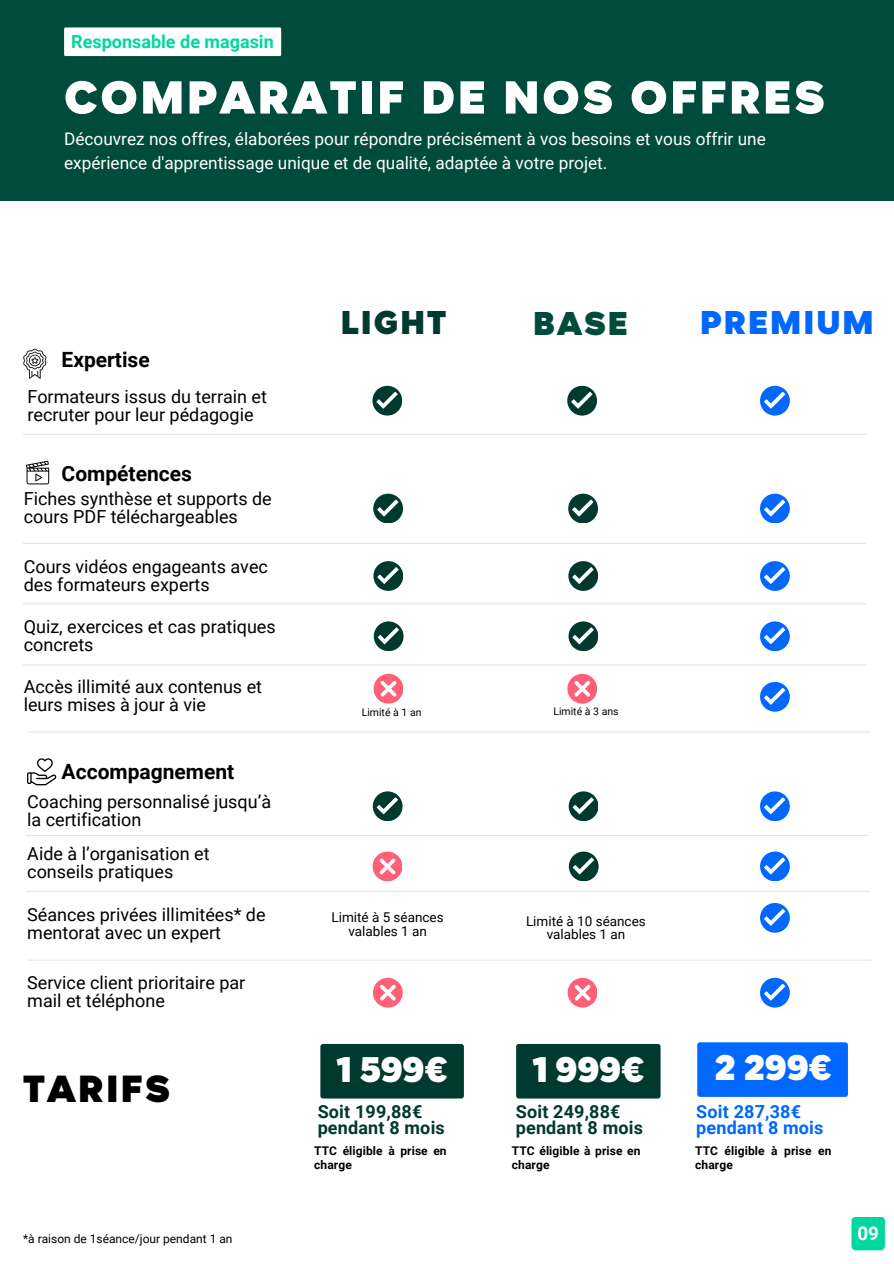
<style>
.page{position:relative;width:894px;height:1264px;background:#fff}
.page>*{position:absolute;margin:0;border:0;box-sizing:border-box;transform-origin:0 0}
.t1{font:900 52.5px "Magenos";letter-spacing:.055em;color:#fff}
.t2{font:900 42.9px "Magenos";letter-spacing:.055em;color:#000}
.t3{font:900 40.5px "Magenos";letter-spacing:-.02em;color:#fff}
.t4{font:900 37.5px "Magenos";letter-spacing:.055em;color:#0067ff}
.t5{font:900 37.5px "Magenos";letter-spacing:.055em;color:#003a2e}
.t6{font:900 37.5px "Magenos";color:#004c3c}
.t7{font:900 25.8px "Magenos";color:#fff}
.t8{font:700 21px "Roboto";color:#000}
.t9{font:700 18.9px "Roboto";color:#fff}
.t10{font:18px/18px "Roboto";color:#000}
.t11{font:700 18px/15.8px "Roboto";letter-spacing:.01em;color:#003a2e}
.t12{font:700 18px/15.8px "Roboto";letter-spacing:.01em;color:#0067ff}
.t13{font:700 18px "Roboto";color:#00d7a1}
.t14{font:17.25px/23.7px "Roboto";color:#fff}
.t15{font:13.5px/13.5px "Roboto";color:#000;text-align:center}
.t16{font:700 12px/14px "Roboto";letter-spacing:.01em;color:#000}
.t17{font:12px "Roboto";color:#000}
.t18{font:10.5px "Roboto";color:#000}
</style>
<div class="page">
<div style="left:851px;top:1216px;width:33px;height:34px;background:#00d7a1;border-radius:4px"></div>
<div style="left:0;top:0;width:893px;height:201px;background:#004c3c"></div>
<div style="left:64px;top:27px;width:217px;height:29px;background:#fff"></div>
<hr style="left:23px;top:434px;width:843px;height:1px;background:#e5e5e5">
<hr style="left:23px;top:543px;width:843px;height:1px;background:#e5e5e5">
<hr style="left:23px;top:603px;width:843px;height:1px;background:#e5e5e5">
<hr style="left:23px;top:664px;width:843px;height:1px;background:#e5e5e5">
<hr style="left:25px;top:834px;width:843px;height:2px;background:#e5e5e5">
<hr style="left:26px;top:890px;width:843px;height:1px;background:#e5e5e5">
<hr style="left:27px;top:959px;width:843px;height:1px;background:#e5e5e5">
<svg style="left:27px;top:758px;width:29px;height:27px"></svg>
<svg style="left:23px;top:348px;width:23px;height:31px"></svg>
<svg style="left:26px;top:461px;width:23px;height:23px"></svg>
<svg style="left:567px;top:386px;width:29px;height:29px"></svg>
<svg style="left:568px;top:493px;width:29px;height:30px"></svg>
<svg style="left:568px;top:561px;width:29px;height:29px"></svg>
<svg style="left:568px;top:621px;width:29px;height:29px"></svg>
<div style="left:567px;top:674px;width:29px;height:29px;background:#ff5f77;border-radius:50%"></div>
<svg style="left:574px;top:681px;width:16px;height:15px"></svg>
<div style="left:567px;top:977px;width:29px;height:30px;background:#ff5f77;border-radius:50%"></div>
<svg style="left:574px;top:984px;width:16px;height:16px"></svg>
<svg style="left:568px;top:791px;width:29px;height:29px"></svg>
<svg style="left:760px;top:386px;width:29px;height:29px"></svg>
<svg style="left:760px;top:493px;width:29px;height:30px"></svg>
<svg style="left:760px;top:561px;width:29px;height:29px"></svg>
<svg style="left:760px;top:621px;width:29px;height:29px"></svg>
<svg style="left:760px;top:682px;width:29px;height:29px"></svg>
<svg style="left:760px;top:851px;width:29px;height:29px"></svg>
<svg style="left:760px;top:903px;width:29px;height:29px"></svg>
<svg style="left:760px;top:977px;width:29px;height:30px"></svg>
<svg style="left:760px;top:791px;width:29px;height:29px"></svg>
<svg style="left:372px;top:386px;width:29px;height:29px"></svg>
<svg style="left:373px;top:493px;width:29px;height:30px"></svg>
<svg style="left:373px;top:561px;width:29px;height:29px"></svg>
<svg style="left:373px;top:621px;width:30px;height:29px"></svg>
<div style="left:373px;top:674px;width:30px;height:29px;background:#ff5f77;border-radius:50%"></div>
<svg style="left:380px;top:681px;width:16px;height:15px"></svg>
<div style="left:373px;top:977px;width:29px;height:30px;background:#ff5f77;border-radius:50%"></div>
<svg style="left:380px;top:984px;width:16px;height:16px"></svg>
<svg style="left:372px;top:791px;width:30px;height:29px"></svg>
<div style="left:320px;top:1044px;width:144px;height:54px;background:#003a2e"></div>
<svg style="left:568px;top:851px;width:30px;height:29px"></svg>
<div style="left:372px;top:851px;width:30px;height:29px;background:#ff5f77;border-radius:50%"></div>
<svg style="left:379px;top:858px;width:16px;height:16px"></svg>
<div style="left:516px;top:1044px;width:144px;height:54px;background:#003a2e"></div>
<div style="left:697px;top:1042px;width:150px;height:54px;background:#0067ff"></div>
<hr style="left:27px;top:731px;width:843px;height:1px;background:#e5e5e5">
<p class="t13" style="left:71px;top:31px;width:204px">Responsable de magasin</p>
<h1 class="t1" style="left:64px;top:69px;width:762px">COMPARATIF DE NOS OFFRES</h1>
<p class="t14" style="left:64px;top:127px;width:703px">Découvrez nos offres, élaborées pour répondre précisément à vos besoins et vous offrir une expérience d'apprentissage unique et de qualité, adaptée à votre projet.</p>
<p class="t8" style="left:62px;top:348px;width:90px">Expertise</p>
<p class="t10" style="left:27px;top:388px;width:241px">Formateurs issus du terrain et recruter pour leur pédagogie</p>
<p class="t8" style="left:62px;top:461px;width:132px">Compétences</p>
<p class="t10" style="left:24px;top:490px;width:249px">Fiches synthèse et supports de cours PDF téléchargeables</p>
<p class="t10" style="left:24px;top:557px;width:246px">Cours vidéos engageants avec des formateurs experts</p>
<p class="t10" style="left:24px;top:617px;width:253px">Quiz, exercices et cas pratiques concrets</p>
<p class="t10" style="left:24px;top:678px;width:240px">Accès illimité aux contenus et leurs mises à jour à vie</p>
<p class="t8" style="left:62px;top:759px;width:174px">Accompagnement</p>
<p class="t10" style="left:27px;top:792px;width:245px">Coaching personnalisé jusqu’à la certification</p>
<p class="t10" style="left:27px;top:844px;width:184px">Aide à l’organisation et conseils pratiques</p>
<p class="t10" style="left:27px;top:905px;width:240px">Séances privées illimitées* de mentorat avec un expert</p>
<p class="t10" style="left:27px;top:974px;width:219px">Service client prioritaire par mail et téléphone</p>
<h2 class="t2" style="left:23px;top:1066px;width:148px">TARIFS</h2>
<p class="t17" style="left:23px;top:1231px;width:211px">*à raison de 1séance/jour pendant 1 an</p>
<h3 class="t5" style="left:341px;top:302px;width:107px">LIGHT</h3>
<h3 class="t4" style="left:700px;top:302px;width:175px">PREMIUM</h3>
<h3 class="t6" style="left:533px;top:304px;width:96px">BASE</h3>
<p class="t18" style="left:361px;top:706px;width:61px">Limité à 1 an</p>
<p class="t18" style="left:553px;top:705px;width:67px">Limité à 3 ans</p>
<p class="t15" style="left:331px;top:910px;width:114px">Limité à 5 séances valables 1 an</p>
<p class="t15" style="left:526px;top:914px;width:121px">Limité à 10 séances valables 1 an</p>
<h3 class="t3" style="left:337px;top:1047px;width:113px">1 599€</h3>
<p class="t11" style="left:317px;top:1103px;width:129px">Soit 199,88€ pendant 8 mois</p>
<p class="t16" style="left:314px;top:1143px;width:134px">TTC éligible à prise en charge</p>
<h3 class="t3" style="left:532px;top:1047px;width:114px">1 999€</h3>
<p class="t11" style="left:515px;top:1103px;width:129px">Soit 249,88€ pendant 8 mois</p>
<h3 class="t7" style="left:593px;top:1054px;width:48px">96€</h3>
<h3 class="t7" style="left:620px;top:1055px;width:48px">63€</h3>
<h3 class="t3" style="left:713px;top:1046px;width:120px">2 299€</h3>
<p class="t12" style="left:696px;top:1103px;width:129px">Soit 287,38€ pendant 8 mois</p>
<h3 class="t7" style="left:796px;top:1049px;width:48px">96€</h3>
<p class="t16" style="left:511px;top:1143px;width:130px">TTC éligible à prise en charge</p>
<p class="t16" style="left:695px;top:1143px;width:138px">TTC éligible à prise en charge</p>
<p class="t9" style="left:857px;top:1222px;width:23px">09</p>
</div>
